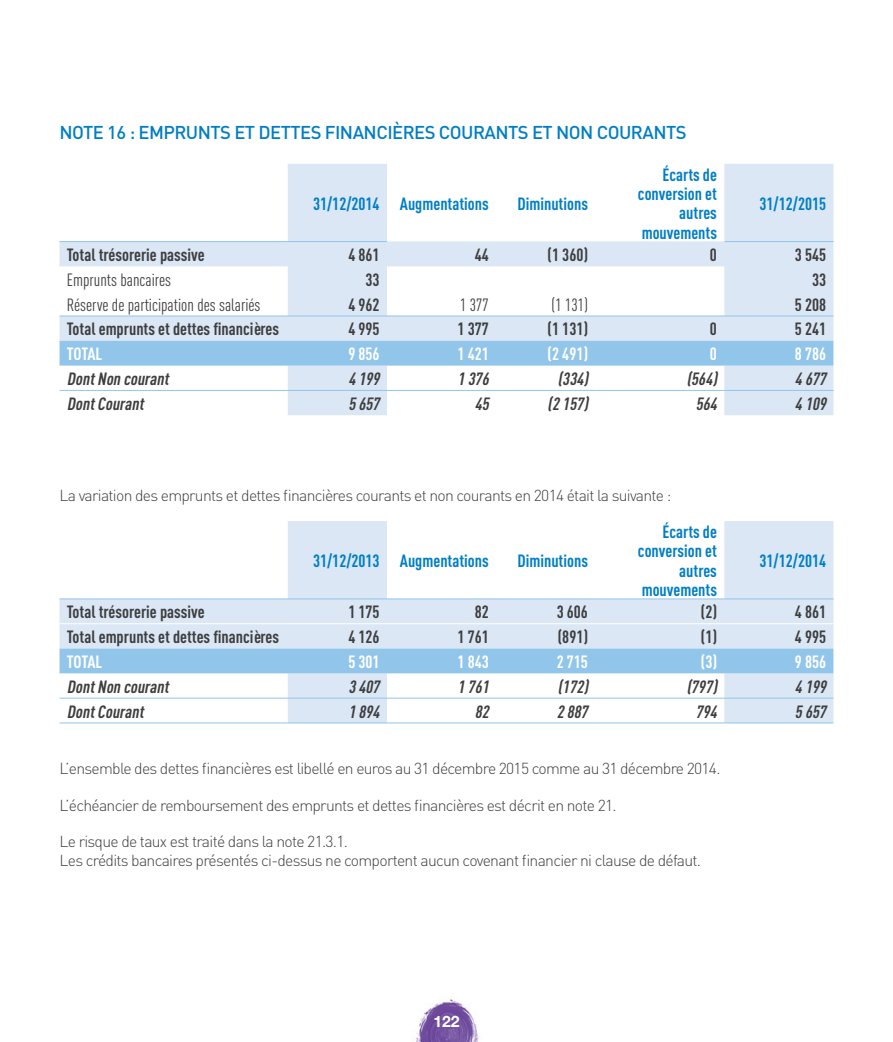
<style>
.page{position:relative;width:893px;height:1042px;background:#fff}
.page>*{position:absolute;margin:0;border:0;box-sizing:border-box;transform-origin:0 0}
.NIVEAU_4{font:500 18.38px "DIN";letter-spacing:-.03em;color:#007ec5}
.texte_tableaux{font:700 17.5px "DIN Cond";color:#3e3e3f}
.t1{font:700 17.5px/19.2px "DIN Cond";color:#007ec5;text-align:right}
.texte_tableaux-2{font:italic 700 17.5px "DIN Cond";color:#3e3e3f}
.texte_tableaux-3{font:17.5px "DIN Cond";color:#3e3e3f}
.texte_tableaux-4{font:700 17.5px "DIN Cond";color:#fff}
.Texte_gris{font:300 15.75px "DIN";letter-spacing:-.045em;color:#3e3e3f}
.t2{font:700 15.75px "Helvetica Neue";color:#fff}
</style>
<div class="page">
<img style="left:416px;top:999px;width:63px;height:43px">
<svg style="left:60px;top:164px;width:773px;height:251px"></svg>
<div style="left:60px;top:341px;width:773px;height:25px;background:#92c5ea"></div>
<hr style="left:60px;top:315px;width:228px;height:1px;background:#92c5ea">
<hr style="left:288px;top:315px;width:99px;height:1px;background:#92c5ea">
<hr style="left:387px;top:315px;width:109px;height:1px;background:#92c5ea">
<hr style="left:496px;top:315px;width:99px;height:1px;background:#92c5ea">
<hr style="left:595px;top:315px;width:129px;height:1px;background:#92c5ea">
<hr style="left:724px;top:315px;width:109px;height:1px;background:#92c5ea">
<hr style="left:60px;top:390px;width:228px;height:1px;background:#92c5ea">
<hr style="left:288px;top:390px;width:99px;height:1px;background:#92c5ea">
<hr style="left:387px;top:390px;width:109px;height:1px;background:#92c5ea">
<hr style="left:496px;top:390px;width:99px;height:1px;background:#92c5ea">
<hr style="left:595px;top:390px;width:129px;height:1px;background:#92c5ea">
<hr style="left:724px;top:390px;width:109px;height:1px;background:#92c5ea">
<hr style="left:60px;top:241px;width:228px;height:1px;background:#92c5ea">
<hr style="left:288px;top:241px;width:99px;height:1px;background:#92c5ea">
<hr style="left:724px;top:241px;width:109px;height:1px;background:#92c5ea">
<hr style="left:387px;top:241px;width:109px;height:1px;background:#e8f2fa">
<hr style="left:496px;top:241px;width:99px;height:1px;background:#e8f2fa">
<hr style="left:595px;top:241px;width:129px;height:1px;background:#e8f2fa">
<svg style="left:60px;top:521px;width:773px;height:201px"></svg>
<div style="left:60px;top:648px;width:773px;height:25px;background:#92c5ea"></div>
<hr style="left:60px;top:598px;width:228px;height:1px;background:#92c5ea">
<hr style="left:288px;top:598px;width:99px;height:1px;background:#92c5ea">
<hr style="left:387px;top:598px;width:109px;height:1px;background:#92c5ea">
<hr style="left:496px;top:598px;width:99px;height:1px;background:#92c5ea">
<hr style="left:595px;top:598px;width:129px;height:1px;background:#92c5ea">
<hr style="left:724px;top:598px;width:109px;height:1px;background:#92c5ea">
<hr style="left:60px;top:698px;width:228px;height:1px;background:#92c5ea">
<hr style="left:288px;top:698px;width:99px;height:1px;background:#92c5ea">
<hr style="left:387px;top:698px;width:109px;height:1px;background:#92c5ea">
<hr style="left:496px;top:698px;width:99px;height:1px;background:#92c5ea">
<hr style="left:595px;top:698px;width:129px;height:1px;background:#92c5ea">
<hr style="left:724px;top:698px;width:109px;height:1px;background:#92c5ea">
<hr style="left:60px;top:722px;width:228px;height:1px;background:#92c5ea">
<hr style="left:288px;top:722px;width:99px;height:1px;background:#92c5ea">
<hr style="left:387px;top:722px;width:109px;height:1px;background:#92c5ea">
<hr style="left:496px;top:722px;width:99px;height:1px;background:#92c5ea">
<hr style="left:595px;top:722px;width:129px;height:1px;background:#92c5ea">
<hr style="left:724px;top:722px;width:109px;height:1px;background:#92c5ea">
<hr style="left:60px;top:623px;width:228px;height:1px;background:#fff">
<hr style="left:288px;top:623px;width:99px;height:1px;background:#fff">
<hr style="left:387px;top:623px;width:109px;height:1px;background:#fff">
<hr style="left:496px;top:623px;width:99px;height:1px;background:#fff">
<hr style="left:595px;top:623px;width:129px;height:1px;background:#fff">
<hr style="left:724px;top:623px;width:109px;height:1px;background:#fff">
<p class="NIVEAU_4" style="left:60px;top:121px;width:629px">NOTE 16 : EMPRUNTS ET DETTES FINANCIÈRES COURANTS ET NON COURANTS</p>
<p class="t1" style="left:313px;top:193px;width:68px">31/12/2014</p>
<p class="t1" style="left:400px;top:193px;width:90px">Augmentations</p>
<p class="t1" style="left:517px;top:193px;width:72px">Diminutions</p>
<p class="t1" style="left:638px;top:164px;width:81px">Écarts de conversion et autres mouvements</p>
<p class="t1" style="left:759px;top:193px;width:68px">31/12/2015</p>
<p class="texte_tableaux" style="left:67px;top:244px;width:139px">Total trésorerie passive</p>
<p class="texte_tableaux" style="left:348px;top:244px;width:33px">4 861</p>
<p class="texte_tableaux" style="left:475px;top:244px;width:16px">44</p>
<p class="texte_tableaux" style="left:547px;top:244px;width:42px">(1 360)</p>
<p class="texte_tableaux" style="left:710px;top:244px;width:9px">0</p>
<p class="texte_tableaux" style="left:795px;top:244px;width:33px">3 545</p>
<p class="texte_tableaux-3" style="left:67px;top:269px;width:106px">Emprunts bancaires</p>
<p class="texte_tableaux" style="left:366px;top:269px;width:16px">33</p>
<p class="texte_tableaux" style="left:812px;top:269px;width:16px">33</p>
<p class="texte_tableaux-3" style="left:67px;top:294px;width:195px">Réserve de participation des salariés</p>
<p class="texte_tableaux" style="left:348px;top:294px;width:33px">4 962</p>
<p class="texte_tableaux-3" style="left:460px;top:294px;width:30px">1 377</p>
<p class="texte_tableaux-3" style="left:552px;top:294px;width:38px">(1 131)</p>
<p class="texte_tableaux" style="left:795px;top:294px;width:33px">5 208</p>
<p class="texte_tableaux" style="left:67px;top:318px;width:214px">Total emprunts et dettes financières</p>
<p class="texte_tableaux" style="left:348px;top:318px;width:33px">4 995</p>
<p class="texte_tableaux" style="left:458px;top:318px;width:33px">1 377</p>
<p class="texte_tableaux" style="left:547px;top:318px;width:42px">(1 131)</p>
<p class="texte_tableaux" style="left:710px;top:318px;width:9px">0</p>
<p class="texte_tableaux" style="left:795px;top:318px;width:33px">5 241</p>
<p class="texte_tableaux-4" style="left:67px;top:343px;width:37px">TOTAL</p>
<p class="texte_tableaux-4" style="left:348px;top:343px;width:33px">9 856</p>
<p class="texte_tableaux-4" style="left:458px;top:343px;width:33px">1 421</p>
<p class="texte_tableaux-4" style="left:547px;top:343px;width:42px">(2 491)</p>
<p class="texte_tableaux-4" style="left:710px;top:343px;width:9px">0</p>
<p class="texte_tableaux-4" style="left:795px;top:343px;width:33px">8 786</p>
<p class="texte_tableaux-2" style="left:67px;top:368px;width:107px">DontNon courant</p>
<p class="texte_tableaux-2" style="left:348px;top:368px;width:36px">4 199</p>
<p class="texte_tableaux-2" style="left:458px;top:368px;width:36px">1 376</p>
<p class="texte_tableaux-2" style="left:558px;top:368px;width:35px">(334)</p>
<p class="texte_tableaux-2" style="left:687px;top:368px;width:35px">(564)</p>
<p class="texte_tableaux-2" style="left:795px;top:368px;width:36px">4 677</p>
<p class="texte_tableaux-2" style="left:67px;top:393px;width:82px">DontCourant</p>
<p class="texte_tableaux-2" style="left:348px;top:393px;width:36px">5 657</p>
<p class="texte_tableaux-2" style="left:475px;top:393px;width:19px">45</p>
<p class="texte_tableaux-2" style="left:547px;top:393px;width:46px">(2 157)</p>
<p class="texte_tableaux-2" style="left:696px;top:393px;width:26px">564</p>
<p class="texte_tableaux-2" style="left:795px;top:393px;width:36px">4 109</p>
<p class="Texte_gris" style="left:60px;top:486px;width:613px">La variation des emprunts et dettes financières courants et non courants en 2014 était la suivante :</p>
<p class="t1" style="left:313px;top:551px;width:68px">31/12/2013</p>
<p class="t1" style="left:400px;top:551px;width:90px">Augmentations</p>
<p class="t1" style="left:517px;top:551px;width:72px">Diminutions</p>
<p class="t1" style="left:638px;top:522px;width:81px">Écarts de conversion et autres mouvements</p>
<p class="t1" style="left:759px;top:551px;width:68px">31/12/2014</p>
<p class="texte_tableaux" style="left:67px;top:601px;width:139px">Total trésorerie passive</p>
<p class="texte_tableaux" style="left:348px;top:601px;width:33px">1 175</p>
<p class="texte_tableaux" style="left:475px;top:601px;width:16px">82</p>
<p class="texte_tableaux" style="left:557px;top:601px;width:33px">3 606</p>
<p class="texte_tableaux" style="left:701px;top:601px;width:18px">(2)</p>
<p class="texte_tableaux" style="left:795px;top:601px;width:33px">4 861</p>
<p class="texte_tableaux" style="left:67px;top:626px;width:214px">Total emprunts et dettes financières</p>
<p class="texte_tableaux" style="left:348px;top:626px;width:33px">4 126</p>
<p class="texte_tableaux" style="left:458px;top:626px;width:33px">1 761</p>
<p class="texte_tableaux" style="left:558px;top:626px;width:32px">(891)</p>
<p class="texte_tableaux" style="left:701px;top:626px;width:18px">(1)</p>
<p class="texte_tableaux" style="left:795px;top:626px;width:33px">4 995</p>
<p class="texte_tableaux-4" style="left:67px;top:651px;width:37px">TOTAL</p>
<p class="texte_tableaux-4" style="left:348px;top:651px;width:33px">5 301</p>
<p class="texte_tableaux-4" style="left:458px;top:651px;width:33px">1 843</p>
<p class="texte_tableaux-4" style="left:557px;top:651px;width:33px">2 715</p>
<p class="texte_tableaux-4" style="left:701px;top:651px;width:18px">(3)</p>
<p class="texte_tableaux-4" style="left:795px;top:651px;width:33px">9 856</p>
<p class="texte_tableaux-2" style="left:67px;top:676px;width:107px">DontNon courant</p>
<p class="texte_tableaux-2" style="left:348px;top:676px;width:36px">3 407</p>
<p class="texte_tableaux-2" style="left:458px;top:676px;width:36px">1 761</p>
<p class="texte_tableaux-2" style="left:558px;top:676px;width:35px">(172)</p>
<p class="texte_tableaux-2" style="left:687px;top:676px;width:35px">(797)</p>
<p class="texte_tableaux-2" style="left:795px;top:676px;width:36px">4 199</p>
<p class="texte_tableaux-2" style="left:67px;top:701px;width:82px">DontCourant</p>
<p class="texte_tableaux-2" style="left:348px;top:701px;width:36px">1 894</p>
<p class="texte_tableaux-2" style="left:475px;top:701px;width:19px">82</p>
<p class="texte_tableaux-2" style="left:557px;top:701px;width:36px">2 887</p>
<p class="texte_tableaux-2" style="left:696px;top:701px;width:26px">794</p>
<p class="texte_tableaux-2" style="left:795px;top:701px;width:36px">5 657</p>
<p class="Texte_gris" style="left:60px;top:758px;width:662px">L’ensemble des dettes financières est libellé en euros au 31 décembre 2015 comme au 31 décembre 2014.</p>
<p class="Texte_gris" style="left:60px;top:795px;width:559px">L’échéancier de remboursement des emprunts et dettes financières est décrit en note 21.</p>
<p class="Texte_gris" style="left:60px;top:832px;width:290px">Le risque de taux est traité dans la note 21.3.1.</p>
<p class="Texte_gris" style="left:60px;top:850px;width:643px">Les crédits bancaires présentés ci-dessus ne comportent aucun covenant financier ni clause de défaut.</p>
<p class="t2" style="left:433px;top:1011px;width:28px">122</p>
</div>
